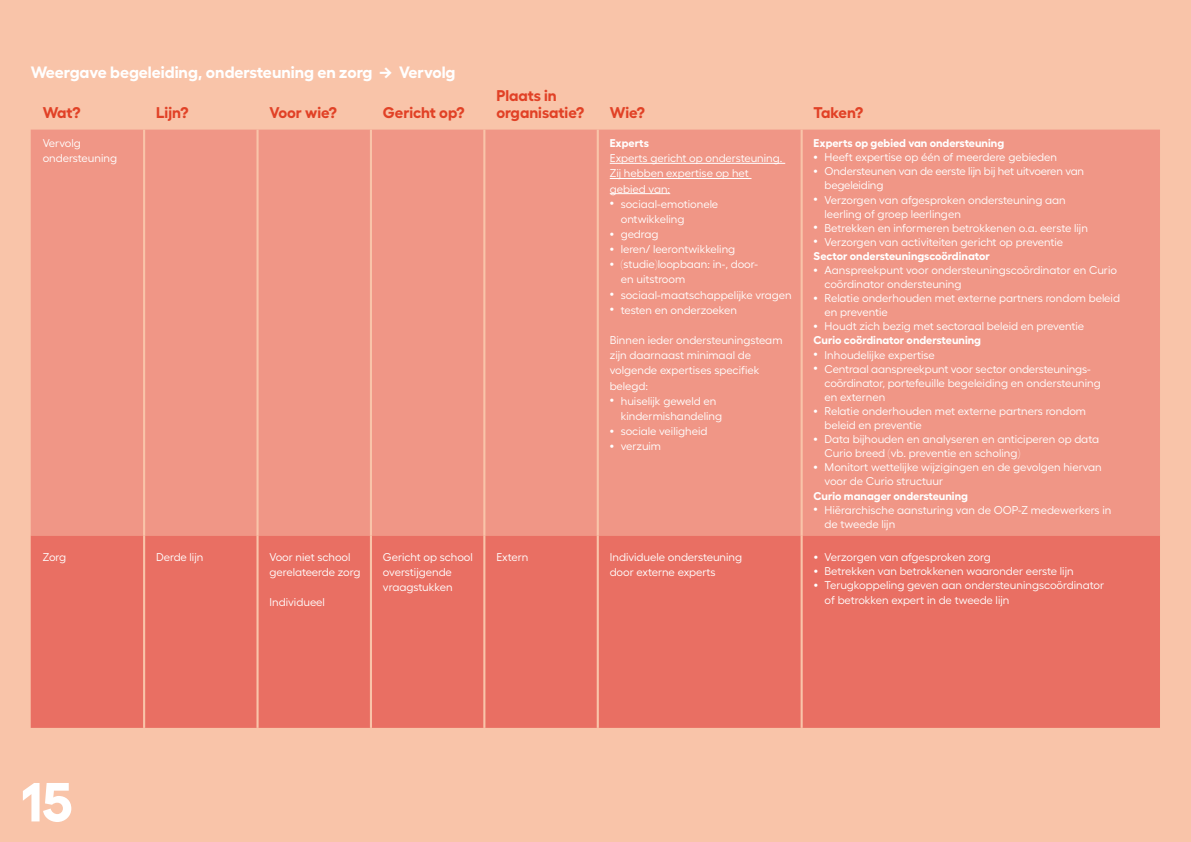
<style>
.page{position:relative;width:1191px;height:842px;background:#f9c4a9}
.page>*{position:absolute;margin:0;border:0;box-sizing:border-box;transform-origin:0 0}
.t1{font:700 55px "Fellix";color:#fff}
.t2{font:700 16.4px "Fellix";color:#fff}
.t3{font:700 15.5px/16.9px "Fellix";color:#e14126}
.t4{font:11.3px/15.2px "Fellix";color:#fff}
.t5{font:700 11.3px "Fellix";color:#fff}
.s1{font-weight:700}
</style>
<div class="page">
<div style="left:31px;top:130px;width:1129px;height:406px;background:#f09686"></div>
<div style="left:31px;top:536px;width:1129px;height:192px;background:#e96f63"></div>
<hr style="left:143px;top:130px;width:2px;height:406px;background:#f9c4a9">
<hr style="left:256px;top:130px;width:3px;height:406px;background:#f9c4a9">
<hr style="left:370px;top:130px;width:2px;height:406px;background:#f9c4a9">
<hr style="left:483px;top:130px;width:2px;height:406px;background:#f9c4a9">
<hr style="left:597px;top:130px;width:2px;height:406px;background:#f9c4a9">
<hr style="left:800px;top:130px;width:2px;height:406px;background:#f9c4a9">
<hr style="left:143px;top:536px;width:2px;height:192px;background:#f9c4a9">
<hr style="left:256px;top:536px;width:3px;height:192px;background:#f9c4a9">
<hr style="left:370px;top:536px;width:2px;height:192px;background:#f9c4a9">
<hr style="left:483px;top:536px;width:2px;height:192px;background:#f9c4a9">
<hr style="left:597px;top:536px;width:2px;height:192px;background:#f9c4a9">
<hr style="left:800px;top:536px;width:2px;height:192px;background:#f9c4a9">
<hr style="left:610px;top:163px;width:175px;height:1px;background:#fff">
<hr style="left:610px;top:178px;width:141px;height:1px;background:#fff">
<hr style="left:610px;top:193px;width:60px;height:1px;background:#fff">
<h2 class="t2" style="left:31px;top:59px;width:426px">Weergave begeleiding, ondersteuning en zorg → Vervolg</h2>
<h3 class="t3" style="left:43px;top:102px;width:40px">Wat?</h3>
<h3 class="t3" style="left:156px;top:102px;width:34px">Lijn?</h3>
<h3 class="t3" style="left:269px;top:102px;width:69px">Voor wie?</h3>
<h3 class="t3" style="left:383px;top:102px;width:83px">Gericht op?</h3>
<h3 class="t3" style="left:496px;top:85px;width:89px">Plaats in organisatie?</h3>
<h3 class="t3" style="left:610px;top:102px;width:37px">Wie?</h3>
<h3 class="t3" style="left:813px;top:102px;width:51px">Taken?</h3>
<p class="t4" style="left:43px;top:134px;width:76px">Vervolg ondersteuning</p>
<p class="t5" style="left:610px;top:134px;width:41px">Experts</p>
<p class="t4" style="left:610px;top:150px;width:174px">Experts gericht op ondersteuning.<br>Zij hebben expertise op het gebied van:</p>
<p class="t4" style="left:621px;top:195px;width:99px;text-indent:-11px"><span class="s1">•</span> sociaal-emotionele ontwikkeling</p>
<p class="t4" style="left:610px;top:225px;width:50px"><span class="s1">•</span> gedrag</p>
<p class="t4" style="left:610px;top:240px;width:127px"><span class="s1">•</span> leren/ leerontwikkeling</p>
<p class="t4" style="left:621px;top:256px;width:139px;text-indent:-11px"><span class="s1">•</span> (studie)loopbaan: in-, door&shy;en uitstroom</p>
<p class="t4" style="left:610px;top:286px;width:183px"><span class="s1">•</span> sociaal-maatschappelijke vragen</p>
<p class="t4" style="left:610px;top:301px;width:129px"><span class="s1">•</span> testen en onderzoeken</p>
<p class="t4" style="left:610px;top:331px;width:174px">Binnen ieder ondersteuningsteam zijn daarnaast minimaal de volgende expertises specifiek belegd:</p>
<p class="t4" style="left:621px;top:392px;width:103px;text-indent:-11px"><span class="s1">•</span> huiselijk geweld en kindermishandeling</p>
<p class="t4" style="left:610px;top:422px;width:99px"><span class="s1">•</span> sociale veiligheid</p>
<p class="t4" style="left:610px;top:438px;width:53px"><span class="s1">•</span> verzuim</p>
<p class="t5" style="left:813px;top:134px;width:192px">Experts op gebied van ondersteuning</p>
<p class="t4" style="left:813px;top:149px;width:245px"><span class="s1">•</span> Heeft expertise op één of meerdere gebieden</p>
<p class="t4" style="left:824px;top:163px;width:261px;line-height:14.1px;text-indent:-11px"><span class="s1">•</span> Ondersteunen van de eerste lijn bij het uitvoeren van begeleiding</p>
<p class="t4" style="left:824px;top:191px;width:243px;line-height:14.1px;text-indent:-11px"><span class="s1">•</span> Verzorgen van afgesproken ondersteuning aan leerling of groep leerlingen</p>
<p class="t4" style="left:813px;top:219px;width:276px"><span class="s1">•</span> Betrekken en informeren betrokkenen o.a. eerste lijn</p>
<p class="t4" style="left:813px;top:234px;width:251px;line-height:14.1px"><span class="s1">•</span> Verzorgen van activiteiten gericht op preventie<br><span class="s1">Sector ondersteuningscoördinator</span></p>
<p class="t4" style="left:824px;top:262px;width:294px;line-height:14.1px;text-indent:-11px"><span class="s1">•</span> Aanspreekpunt voor ondersteuningscoördinator en Curio coördinator ondersteuning</p>
<p class="t4" style="left:824px;top:290px;width:297px;line-height:14.1px;text-indent:-11px"><span class="s1">•</span> Relatie onderhouden met externe partners rondom beleid en preventie</p>
<p class="t4" style="left:813px;top:318px;width:272px;line-height:14.1px"><span class="s1">•</span> Houdt zich bezig met sectoraal beleid en preventie<br><span class="s1">Curio coördinator ondersteuning</span></p>
<p class="t4" style="left:813px;top:346px;width:123px"><span class="s1">•</span> Inhoudelijke expertise</p>
<p class="t4" style="left:824px;top:361px;width:278px;line-height:14.1px;text-indent:-11px"><span class="s1">•</span> Centraal aanspreekpunt voor sector ondersteunings&shy;coördinator, portefeuille begeleiding en ondersteuning en externen</p>
<p class="t4" style="left:824px;top:403px;width:263px;line-height:14.1px;text-indent:-11px"><span class="s1">•</span> Relatie onderhouden met externe partners rondom beleid en preventie</p>
<p class="t4" style="left:824px;top:431px;width:276px;line-height:14.1px;text-indent:-11px"><span class="s1">•</span> Data bijhouden en analyseren en anticiperen op data<br>Curio breed (vb. preventie en scholing)</p>
<p class="t4" style="left:824px;top:459px;width:279px;line-height:14.1px;text-indent:-11px"><span class="s1">•</span> Monitort wettelijke wijzigingen en de gevolgen hiervan voor de Curio structuur</p>
<p class="t5" style="left:813px;top:486px;width:156px">Curio manager ondersteuning</p>
<p class="t4" style="left:824px;top:501px;width:288px;line-height:14.1px;text-indent:-11px"><span class="s1">•</span> Hiërarchische aansturing van de OOP-Z medewerkers in de tweede lijn</p>
<p class="t4" style="left:43px;top:548px;width:25px">Zorg</p>
<p class="t4" style="left:156px;top:548px;width:49px">Derde lijn</p>
<p class="t4" style="left:269px;top:548px;width:92px">Voor niet school gerelateerde zorg</p>
<p class="t4" style="left:269px;top:594px;width:57px">Individueel</p>
<p class="t4" style="left:383px;top:548px;width:91px">Gericht op school overstijgende vraagstukken</p>
<p class="t4" style="left:496px;top:548px;width:34px">Extern</p>
<p class="t4" style="left:610px;top:548px;width:134px">Individuele ondersteuning door externe experts</p>
<p class="t4" style="left:813px;top:548px;width:179px"><span class="s1">•</span> Verzorgen van afgesproken zorg</p>
<p class="t4" style="left:813px;top:563px;width:261px"><span class="s1">•</span> Betrekken van betrokkenen waaronder eerste lijn</p>
<p class="t4" style="left:824px;top:577px;width:281px;line-height:14.1px;text-indent:-11px"><span class="s1">•</span> Terugkoppeling geven aan ondersteuningscoördinator of betrokken expert in de tweede lijn</p>
<h1 class="t1" style="left:21px;top:758px;width:53px">15</h1>
</div>
